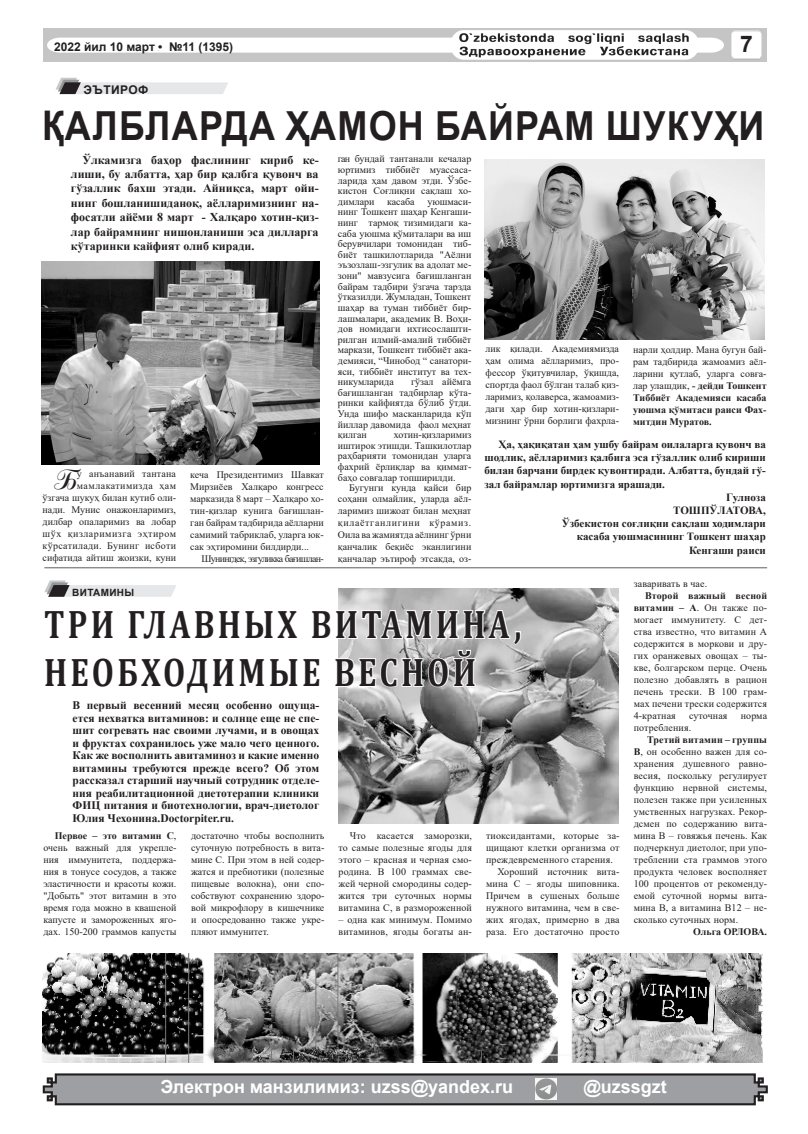
<style>
.page{position:relative;width:808px;height:1134px;background:#fff}
.page>*{position:absolute;margin:0;border:0;box-sizing:border-box;transform-origin:0 0}
.ОснТекстКад{font:700 40px/48px "Cambria";letter-spacing:.1em;color:#231f20;scale:.8 1}
.Основной_текст__Назр{font:700 40px "Arial";letter-spacing:.035em;color:#231f20;scale:.9 1}
.ОснТекстКад-2{font:29.7px "Art Script";color:#231f20}
.Основной_текст__Назр-2{font:700 22.9px "Arial";color:#231f20}
.Основной_текст__Назр-3{font:700 18px "Arial";color:#fff}
.ОснТекстКад-3{font:700 12px/14.4px "Times New Roman";color:#231f20;text-align:justify}
.Основной_текст__Назр-4{font:700 12px "Arial";color:#231f20}
.Основной_текст__Назр-5{font:700 12px "Arial";letter-spacing:.035em;color:#231f20}
.ОснТекстКад-4{font:700 11.5px/12.5px "Times New Roman";color:#231f20;text-align:justify}
.Основной_текст__Назр-6{font:700 11px/13.2px "Times New Roman";color:#231f20;text-align:justify}
.ОснТекстКад-5{font:10px/12px "Times New Roman";color:#231f20;text-align:justify}
.ОснТекстКад-6{font:10px "Times New Roman";letter-spacing:-.075em;color:#231f20}
.ОснТекстКад-7{font:700 10px "Times New Roman";color:#231f20}
.t1{font:700 10px "Arial";letter-spacing:.035em;color:#231f20}
.s1{font-weight:700}
</style>
<div class="page">
<img style="left:44px;top:28px;width:723px;height:34px">
<div style="left:736px;top:34px;width:23px;height:24px;background:#fff"></div>
<svg style="left:56px;top:78px;width:172px;height:17px"></svg>
<hr style="left:44px;top:567px;width:723px;height:1px;background:#8a8c8f">
<svg style="left:42px;top:1073px;width:726px;height:33px;background:#909193"></svg>
<img style="left:536px;top:1078px;width:21px;height:22px">
<svg style="left:44px;top:580px;width:132px;height:17px"></svg>
<img style="left:339px;top:589px;width:279px;height:234px">
<svg style="left:338px;top:609px;width:185px;height:86px"></svg>
<img style="left:42px;top:262px;width:277px;height:202px">
<img style="left:484px;top:160px;width:280px;height:180px">
<img style="left:43px;top:953px;width:720px;height:109px">
<p class="Основной_текст__Назр-4" style="left:54px;top:39px;width:181px">2022 йил 10 март • №11 (1395)</p>
<p class="Основной_текст__Назр-2" style="left:740px;top:28px;width:14px">7</p>
<p class="Основной_текст__Назр-5" style="left:84px;top:81px;width:66px">ЭЪТИРОФ</p>
<p class="Основной_текст__Назр" style="left:42px;top:97px;width:804px">ҚАЛБЛАРДА ҲАМОН БАЙРАМ ШУКУҲИ</p>
<p class="ОснТекстКад-3" style="left:71px;top:152px;width:249px;text-indent:11px">Ўлкамизга баҳор фаслининг кириб ке&shy;лиши, бу албатта, ҳар бир қалбга қувонч ва гўзаллик бахш этади. Айниқса, март ойи&shy;нинг бошланишиданоқ, аёлларимизнинг на&shy;фосатли айёми 8 март - Халқаро хотин-қиз&shy;лар байрамнинг нишонланиши эса дилларга кўтаринки кайфият олиб киради.</p>
<p class="ОснТекстКад-2" style="left:54px;top:466px;width:24px">Б</p>
<p class="ОснТекстКад-5" style="left:43px;top:467px;width:135px;text-align:right">у анъанавий тантана мамлакатимизда ҳам<br>ўзгача шукуҳ билан кутиб оли&shy;нади. Мунис онажонларимиз, дилбар опаларимиз ва лобар шўх қизларимизга эҳтиром кўрсатилади. Бунинг исботи сифатида айтиш жоизки, куни</p>
<p class="ОснТекстКад-5" style="left:190px;top:468px;width:135px">кеча Президентимиз Шавкат Мирзиёев Халқаро конгресс марказида 8 март – Халқаро хо&shy;тин-қизлар кунига бағишлан&shy;ган байрам тадбирида аёлларни самимий табриклаб, уларга юк&shy;сак эҳтиромини билдирди...</p>
<p class="ОснТекстКад-6" style="left:202px;top:551px;width:124px">Шунингдек, эзгуликка бағишлан-</p>
<p class="ОснТекстКад-5" style="left:338px;top:153px;width:135px;line-height:10.6px">ган бундай тантанали кечалар юртимиз тиббиёт муассаса&shy;ларида ҳам давом этди. Ўзбе&shy;кистон Соғлиқни сақлаш хо&shy;димлари</p>
<p class="ОснТекстКад-5" style="left:387px;top:195px;width:29px">касаба</p>
<p class="ОснТекстКад-5" style="left:338px;top:196px;width:135px;line-height:10.6px;text-indent:89px">уюшмаси&shy;нинг Тошкент шаҳар Кенгаши&shy;нинг тармоқ тизимидаги ка&shy;саба уюшма қўмиталари ва иш берувчилари томонидан тиб&shy;биёт ташкилотларида "Аёлни эъзозлаш-эзгулик ва адолат ме&shy;зони" мавзусига бағишланган байрам тадбири ўзгача тарзда ўтказилди. Жумладан, Тошкент шаҳар ва туман тиббиёт бир&shy;лашмалари, академик В. Воҳи&shy;дов номидаги ихтисослашти&shy;рилган илмий-амалий тиббиёт маркази, Тошкент тиббиёт ака&shy;демияси, “Чинобод “ санатори&shy;яси, тиббиёт институт ва тех&shy;никумларида</p>
<p class="ОснТекстКад-5" style="left:338px;top:376px;width:135px;line-height:10.6px;text-indent:73px">гўзал айёмга бағишланган тадбирлар кўта&shy;ринки кайфиятда бўлиб ўтди.<br>Унда шифо масканларида кўп йиллар давомида фаол меҳнат қилган</p>
<p class="ОснТекстКад-5" style="left:338px;top:429px;width:135px;line-height:10.6px;text-indent:56px">хотин-қизларимиз иштирок этишди. Ташкилотлар раҳбарияти томонидан уларга фахрий ёрлиқлар ва қиммат&shy;баҳо совғалар топширилди.</p>
<p class="ОснТекстКад-5" style="left:338px;top:482px;width:135px;line-height:10.6px;text-align:right">Бугунги кунда қайси бир соҳани олмайлик, уларда аёл-</p>
<p class="ОснТекстКад-5" style="left:338px;top:504px;width:135px">ларимиз шижоат билан меҳнат қилаётганлигини кўрамиз.<br>Оила ва жамиятда аёлнинг ўрни қанчалик беқиёс эканлигини қанчалар эътироф этсакда, оз-</p>
<p class="ОснТекстКад-5" style="left:485px;top:343px;width:135px">лик қилади. Академиямизда ҳам олима аёлларимиз, про&shy;фессор ўқитувчилар, ўқишда, спортда фаол бўлган талаб қиз&shy;ларимиз, қолаверса, жамоамиз&shy;даги ҳар бир хотин-қизлари&shy;мизнинг ўрни борлиги фахрла-</p>
<p class="ОснТекстКад-5" style="left:633px;top:343px;width:135px">нарли ҳолдир. Мана бугун бай&shy;рам тадбирида жамоамиз аёл&shy;ларини қутлаб, уларга совға&shy;лар улашдик, <span class="s1">- дейди Тошкент Тиббиёт Академияси касаба уюшма қўмитаси раиси Фах&shy;митдин Муратов.</span></p>
<p class="Основной_текст__Назр-6" style="left:484px;top:437px;width:283px;text-indent:14px">Ҳа, ҳақиқатан ҳам ушбу байрам оилаларга қувонч ва шодлик, аёлларимиз қалбига эса гўзаллик олиб кириши билан барчани бирдек қувонтиради. Албатта, бундай гў&shy;зал байрамлар юртимизга ярашади.</p>
<p class="Основной_текст__Назр-6" style="left:726px;top:490px;width:41px">Гулноза</p>
<p class="Основной_текст__Назр-6" style="left:673px;top:503px;width:94px">ТОШПЎЛАТОВА,</p>
<p class="Основной_текст__Назр-6" style="left:562px;top:517px;width:206px">Ўзбекистон соғлиқни сақлаш ходимлари</p>
<p class="Основной_текст__Назр-6" style="left:577px;top:530px;width:190px">касаба уюшмасининг Тошкент шаҳар</p>
<p class="Основной_текст__Назр-6" style="left:689px;top:543px;width:78px">Кенгаши раиси</p>
<p class="t1" style="left:72px;top:585px;width:64px">ВИТАМИНЫ</p>
<p class="ОснТекстКад" style="left:44px;top:599px;width:598px">ТРИ ГЛАВНЫХ ВИТАМИНА,<br>НЕОБХОДИМЫЕ ВЕСНОЙ</p>
<p class="ОснТекстКад-4" style="left:73px;top:699px;width:248px">В первый весенний месяц особенно ощуща&shy;ется нехватка витаминов: и солнце еще не спе&shy;шит согревать нас своими лучами, и в овощах и фруктах сохранилось уже мало чего ценного.<br>Как же восполнить авитаминоз и какие именно витамины требуются прежде всего? Об этом рассказал старший научный сотрудник отделе&shy;ния реабилитационной диетотерапии клиники ФИЦ питания и биотехнологии, врач-диетолог Юлия Чехонина.Doctorpiter.ru.</p>
<p class="ОснТекстКад-5" style="left:43px;top:830px;width:135px;text-indent:11px"><span class="s1">Первое – это витамин С</span>, очень важный для укрепле&shy;ния иммунитета, поддержа&shy;ния в тонусе сосудов, а также эластичности и красоты кожи. "Добыть" этот витамин в это время года можно в квашеной капусте и замороженных яго&shy;дах. 150-200 граммов капусты</p>
<p class="ОснТекстКад-5" style="left:191px;top:829px;width:135px">достаточно чтобы восполнить суточную потребность в вита&shy;мине С. При этом в ней содер&shy;жатся и пребиотики (полезные пищевые волокна), они спо&shy;собствуют сохранению здоро&shy;вой микрофлору в кишечнике и опосредованно также укре&shy;пляют иммунитет.</p>
<p class="ОснТекстКад-5" style="left:339px;top:829px;width:135px;text-indent:11px">Что касается заморозки, то самые полезные ягоды для этого – красная и черная смо&shy;родина. В 100 граммах све&shy;жей черной смородины содер&shy;жится три суточных нормы витамина С, в размороженной</p>
<p class="ОснТекстКад-5" style="left:339px;top:913px;width:135px">– одна как минимум. Помимо витаминов, ягоды богаты ан-</p>
<p class="ОснТекстКад-5" style="left:486px;top:830px;width:135px">тиоксидантами, которые за&shy;щищают клетки организма от преждевременного старения.</p>
<p class="ОснТекстКад-5" style="left:486px;top:866px;width:135px;text-indent:11px">Хороший источник вита&shy;мина С – ягоды шиповника.<br>Причем в сушеных больше нужного витамина, чем в све&shy;жих ягодах, примерно в два раза. Его достаточно просто</p>
<p class="ОснТекстКад-5" style="left:634px;top:578px;width:75px">заваривать в чае.</p>
<p class="ОснТекстКад-5" style="left:634px;top:590px;width:135px;text-indent:11px"><span class="s1">Второй важный весной витамин – А</span>. Он также по&shy;могает иммунитету. С дет&shy;ства известно, что витамин А содержится в моркови и дру&shy;гих оранжевых овощах – ты&shy;кве, болгарском перце. Очень полезно добавлять в рацион печень трески. В 100 грам&shy;мах печени трески содержится 4-кратная</p>
<p class="ОснТекстКад-5" style="left:689px;top:710px;width:40px">суточная</p>
<p class="ОснТекстКад-5" style="left:741px;top:710px;width:28px">норма</p>
<p class="ОснТекстКад-5" style="left:634px;top:722px;width:59px">потребления.</p>
<p class="ОснТекстКад-5" style="left:634px;top:734px;width:135px;text-indent:13px"><span class="s1">Третий витамин – группы В</span>, он особенно важен для со&shy;хранения душевного равно&shy;весия, поскольку регулирует функцию нервной системы, полезен также при усиленных умственных нагрузках. Рекор&shy;дсмен по содержанию вита&shy;мина В – говяжья печень. Как подчеркнул диетолог, при упо&shy;треблении ста граммов этого продукта человек восполняет 100 процентов от рекоменду&shy;емой суточной нормы вита&shy;мина В, а витамина В12 – не&shy;сколько суточных норм.</p>
<p class="ОснТекстКад-7" style="left:693px;top:925px;width:76px">Ольга ОРЛОВА.</p>
<p class="Основной_текст__Назр-3" style="left:161px;top:1074px;width:354px">Электрон манзилимиз: uzss@yandex.ru</p>
<p class="Основной_текст__Назр-3" style="left:583px;top:1074px;width:85px">@uzssgzt</p>
</div>
